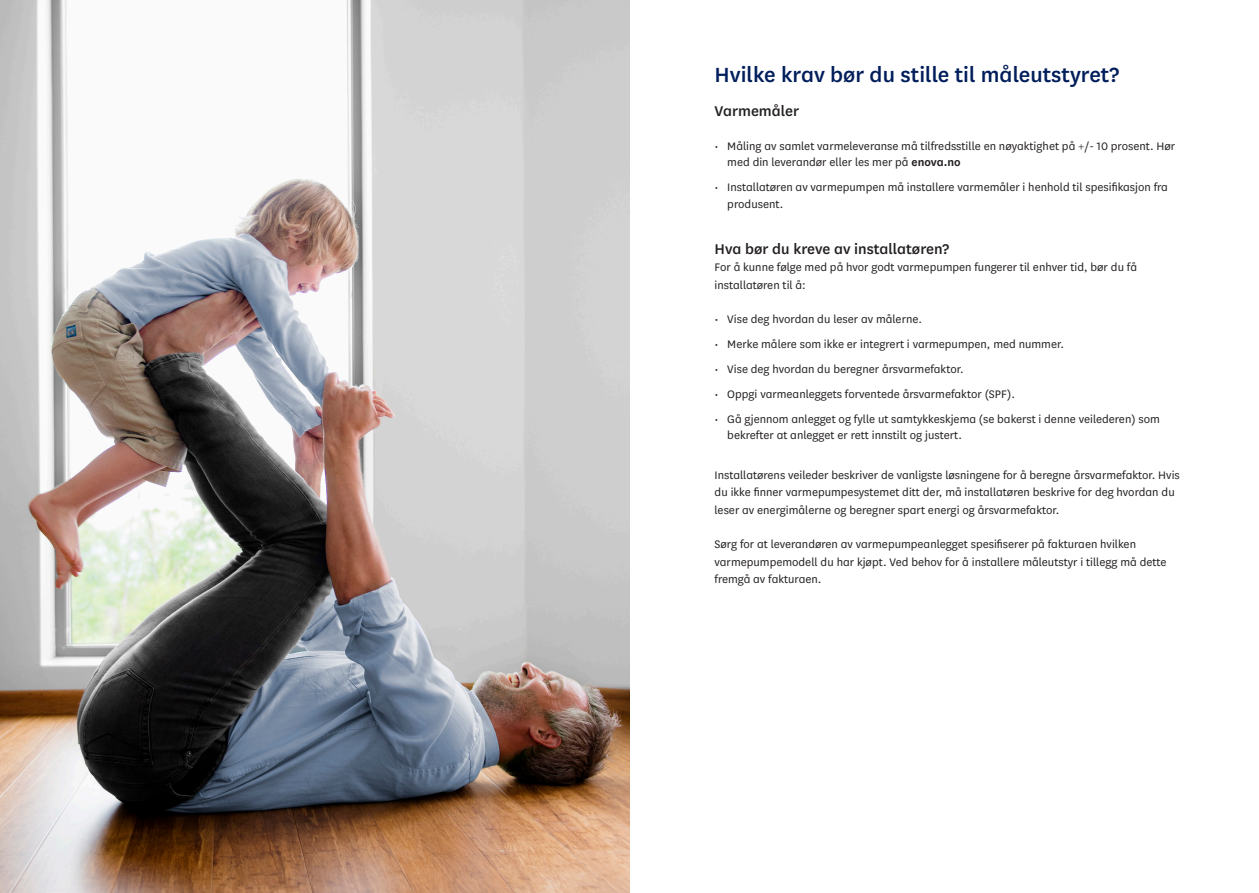
<style>
.page{position:relative;width:1259px;height:893px;background:#fff}
.page>*{position:absolute;margin:0;border:0;box-sizing:border-box;transform-origin:0 0}
.Heading_1{font:500 24px "National";color:#001e5b}
.Heading_3{font:500 16.5px "National";color:#231f20}
.Body{font:12.75px/17.2px "National";color:#231f20}
.s1{font-weight:600}
</style>
<div class="page">
<img style="left:0;top:0;width:629px;height:893px">
<p class="Heading_1" style="left:714px;top:58px;width:406px">Hvilke krav bør du stille til måleutstyret?</p>
<p class="Heading_3" style="left:714px;top:99px;width:86px">Varmemåler</p>
<p class="Body" style="left:727px;top:137px;width:449px;line-height:16.5px;text-indent:-13px">• Måling av samlet varmeleveranse må tilfredsstille en nøyaktighet på +/- 10 prosent. Hør med din leverandør eller les mer på <span class="s1">enova.no</span></p>
<p class="Body" style="left:727px;top:178px;width:442px;line-height:16.5px;text-indent:-13px">• Installatøren av varmepumpen må installere varmemåler i henhold til spesifikasjon fra produsent.</p>
<p class="Heading_3" style="left:714px;top:238px;width:236px">Hva bør du kreve av installatøren?</p>
<p class="Body" style="left:714px;top:258px;width:424px">For å kunne følge med på hvor godt varmepumpen fungerer til enhver tid, bør du få installatøren til å:</p>
<p class="Body" style="left:714px;top:309px;width:209px">• Vise deg hvordan du leser av målerne.</p>
<p class="Body" style="left:714px;top:334px;width:351px">• Merke målere som ikke er integrert i varmepumpen, med nummer.</p>
<p class="Body" style="left:714px;top:359px;width:251px">• Vise deg hvordan du beregner årsvarmefaktor.</p>
<p class="Body" style="left:714px;top:384px;width:302px">• Oppgi varmeanleggets forventede årsvarmefaktor (SPF).</p>
<p class="Body" style="left:727px;top:410px;width:434px;line-height:16.5px;text-indent:-13px">• Gå gjennom anlegget og fylle ut samtykkeskjema (se bakerst i denne veilederen) som bekrefter at anlegget er rett innstilt og justert.</p>
<p class="Body" style="left:714px;top:466px;width:467px">Installatørens veileder beskriver de vanligste løsningene for å beregne årsvarmefaktor. Hvis du ikke finner varmepumpesystemet ditt der, må installatøren beskrive for deg hvordan du leser av energimålerne og beregner spart energi og årsvarmefaktor.</p>
<p class="Body" style="left:714px;top:535px;width:453px">Sørg for at leverandøren av varmepumpeanlegget spesifiserer på fakturaen hvilken varmepumpemodell du har kjøpt. Ved behov for å installere måleutstyr i tillegg må dette fremgå av fakturaen.</p>
</div>
